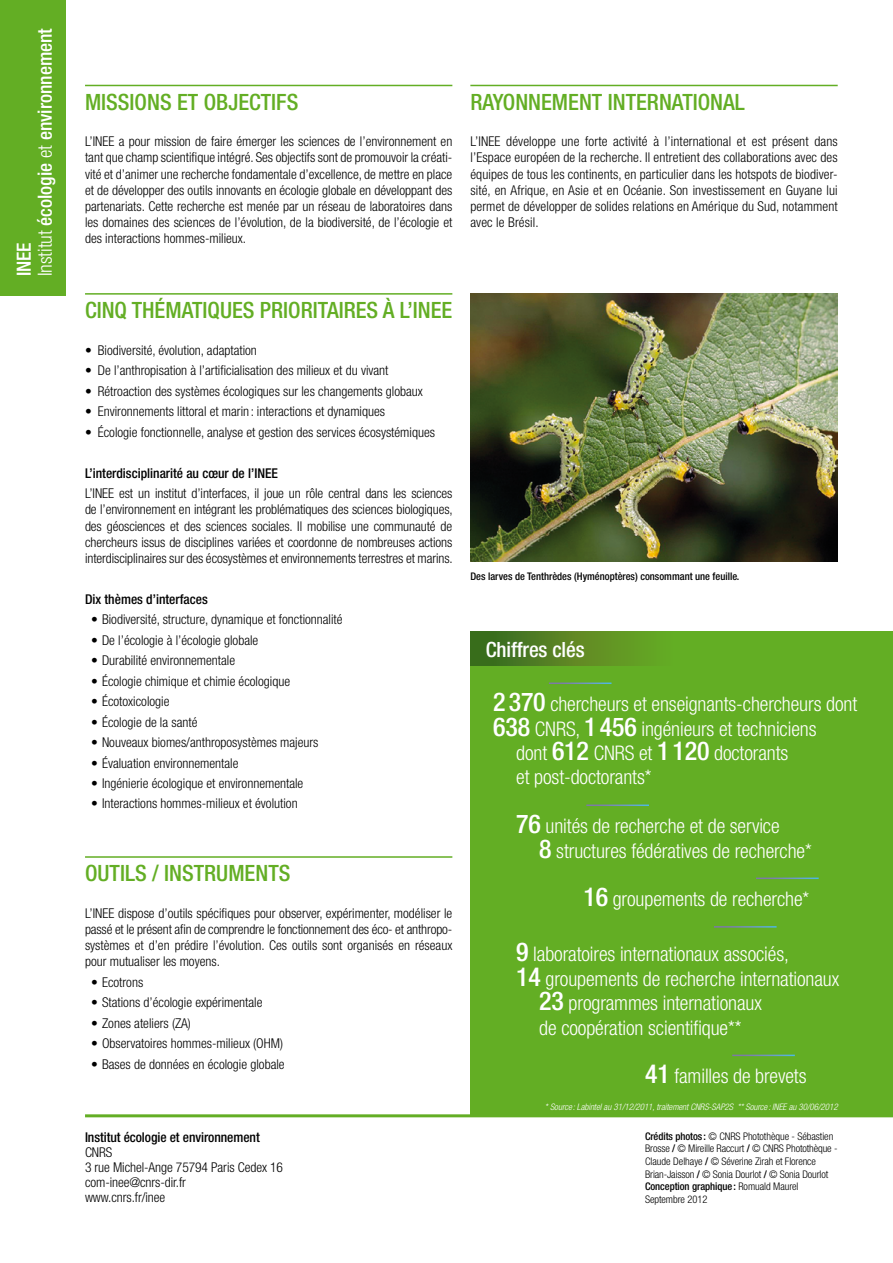
<style>
.page{position:relative;width:893px;height:1263px;background:#fff}
.page>*{position:absolute;margin:0;border:0;box-sizing:border-box;transform-origin:0 0}
.t1{font:500 condensed 22.5px "Helvetica Neue LT Std";color:#63ae24}
.t2{font:500 condensed 21px "Helvetica Neue LT Std";letter-spacing:-.005em;color:#fff}
.t3{font:300 condensed 20.1px/24.5px "Helvetica Neue LT Std";letter-spacing:-.005em;color:#fff}
.t4{font:500 condensed 19.5px/21px "Helvetica Neue LT Std";color:#fff}
.t5{font:300 condensed 13.5px/16.2px "Helvetica Neue LT Std";color:#000;text-align:justify}
.t6{font:500 condensed 13.5px "Helvetica Neue LT Std";color:#000}
.t7{font:300 condensed 10.5px/12.6px "Helvetica Neue LT Std";letter-spacing:-.01em;color:#000}
.t8{font:500 condensed 10.5px "Helvetica Neue LT Std";color:#000}
.t9{font:italic 300 condensed 9px "Helvetica Neue LT Std";letter-spacing:-.005em;color:#fff}
.s1{font-weight:300}
.s2{font-weight:500;font-size:25.95px}
.s3{font-weight:500}
</style>
<div class="page">
<div style="left:470px;top:631px;width:423px;height:486px;background:#63ae24"></div>
<hr style="left:85px;top:1114px;width:808px;height:3px;background:#63ae24">
<div style="left:0;top:0;width:66px;height:296px;background:#63ae24"></div>
<hr style="left:85px;top:85px;width:367px;height:1px;background:#63ae24">
<hr style="left:85px;top:293px;width:367px;height:2px;background:#63ae24">
<hr style="left:85px;top:856px;width:367px;height:2px;background:#63ae24">
<svg style="left:470px;top:631px;width:178px;height:34px;background:#538422"></svg>
<img style="left:470px;top:293px;width:368px;height:268px">
<hr style="left:586px;top:804px;width:63px;height:2px;background:#fff">
<hr style="left:549px;top:682px;width:62px;height:2px;background:#fff">
<hr style="left:714px;top:926px;width:63px;height:1px;background:#fff">
<hr style="left:732px;top:1054px;width:63px;height:2px;background:#fff">
<hr style="left:470px;top:85px;width:368px;height:1px;background:#63ae24">
<hr style="left:756px;top:877px;width:63px;height:2px;background:#fff">
<h3 class="t4" style="left:13px;top:276px;width:250px;rotate:-90deg">INEE<br><span class="s1">Institut</span> écologie <span class="s1">et</span> environnement</h3>
<h1 class="t1" style="left:85px;top:88px;width:215px">Missions et objectifs</h1>
<p class="t5" style="left:85px;top:133px;width:369px">L’INEE a pour mission de faire émerger les sciences de l’environnement en tant que champ scientifique intégré. Ses objectifs sont de promouvoir la créati&shy;vité et d’animer une recherche fondamentale d’excellence, de mettre en place et de développer des outils innovants en écologie globale en développant des partenariats. Cette recherche est menée par un réseau de laboratoires dans les domaines des sciences de l’évolution, de la biodiversité, de l’écologie et des interactions hommes-milieux.</p>
<h1 class="t1" style="left:470px;top:88px;width:59px">Rayonnemen</h1>
<h1 class="t1" style="left:592px;top:88px;width:149px">t international</h1>
<p class="t5" style="left:470px;top:133px;width:369px">L’INEE développe une forte activité à l’international et est présent dans l’Espace européen de la recherche. Il entretient des collaborations avec des équipes de tous les continents, en particulier dans les hotspots de biodiver&shy;sité, en Afrique, en Asie et en Océanie. Son investissement en Guyane lui permet de développer de solides relations en Amérique du Sud, notamment avec le Brésil.</p>
<h1 class="t1" style="left:85px;top:297px;width:369px">cinq thématiques prioritaires À L’INEE</h1>
<p class="t5" style="left:85px;top:342px;width:173px">• Biodiversité, évolution, adaptation</p>
<p class="t5" style="left:85px;top:362px;width:305px">• De l’anthropisation à l’artificialisation des milieux et du vivant</p>
<p class="t5" style="left:85px;top:383px;width:339px">• Rétroaction des systèmes écologiques sur les changements globaux</p>
<p class="t5" style="left:85px;top:403px;width:301px">• Environnements littoral et marin : interactions et dynamiques</p>
<p class="t5" style="left:85px;top:424px;width:351px">• Écologie fonctionnelle, analyse et gestion des services écosystémiques</p>
<p class="t6" style="left:85px;top:465px;width:195px">L’interdisciplinarité au cœur de l’INEE</p>
<p class="t5" style="left:85px;top:485px;width:369px">L’INEE est un institut d’interfaces, il joue un rôle central dans les sciences de l’environnement en intégrant les problématiques des sciences biologiques, des géosciences et des sciences sociales. Il mobilise une communauté de chercheurs issus de disciplines variées et coordonne de nombreuses actions interdisciplinaires sur des écosystèmes et environnements terrestres et marins.</p>
<p class="t6" style="left:85px;top:591px;width:124px">Dix thèmes d’interfaces</p>
<p class="t5" style="left:91px;top:611px;width:253px">• Biodiversité, structure, dynamique et fonctionnalité</p>
<p class="t5" style="left:91px;top:632px;width:169px">• De l’écologie à l’écologie globale</p>
<p class="t5" style="left:91px;top:652px;width:146px">• Durabilité environnementale</p>
<p class="t5" style="left:91px;top:673px;width:201px">• Écologie chimique et chimie écologique</p>
<p class="t5" style="left:91px;top:693px;width:80px">• Écotoxicologie</p>
<p class="t5" style="left:91px;top:714px;width:108px">• Écologie de la santé</p>
<p class="t5" style="left:91px;top:734px;width:229px">• Nouveaux biomes/anthroposystèmes majeurs</p>
<p class="t5" style="left:91px;top:754px;width:149px">• Évaluation environnementale</p>
<p class="t5" style="left:91px;top:775px;width:214px">• Ingénierie écologique et environnementale</p>
<p class="t5" style="left:91px;top:795px;width:208px">• Interactions hommes-milieux et évolution</p>
<h1 class="t1" style="left:85px;top:860px;width:207px">Outils / instruments</h1>
<p class="t5" style="left:85px;top:905px;width:369px">L’INEE dispose d’outils spécifiques pour observer, expérimenter, modéliser le passé et le présent afin de comprendre le fonctionnement des éco- et anthropo&shy;systèmes et d’en prédire l’évolution. Ces outils sont organisés en réseaux pour mutualiser les moyens.</p>
<p class="t5" style="left:91px;top:974px;width:54px">• Ecotrons</p>
<p class="t5" style="left:91px;top:994px;width:173px">• Stations d’écologie expérimentale</p>
<p class="t5" style="left:91px;top:1015px;width:101px">• Zones ateliers (ZA)</p>
<p class="t5" style="left:91px;top:1035px;width:193px">• Observatoires hommes-milieux (OHM)</p>
<p class="t5" style="left:91px;top:1056px;width:195px">• Bases de données en écologie globale</p>
<p class="t6" style="left:85px;top:1129px;width:176px">Institut écologie et environnement</p>
<p class="t5" style="left:85px;top:1144px;width:199px;line-height:15px;text-align:left">CNRS<br>3 rue Michel-Ange 75794 Paris Cedex 16 com-inee@cnrs-dir.fr<br>www.cnrs.fr/inee</p>
<p class="t8" style="left:470px;top:570px;width:271px">Des larves de Tenthrèdes (Hyménoptères) consommant une feuille.</p>
<h2 class="t2" style="left:486px;top:637px;width:100px">Chiffres clés</h2>
<h3 class="t3" style="left:493px;top:691px;width:365px"><span class="s2">2370</span> chercheurs et enseignants-chercheurs dont</h3>
<h3 class="t3" style="left:493px;top:716px;width:325px"><span class="s2">638</span> CNRS, <span class="s2">1456</span> ingénieurs et techniciens</h3>
<h3 class="t3" style="left:516px;top:740px;width:273px">dont <span class="s2">612</span> CNRS et <span class="s2">1120</span> doctorants</h3>
<h3 class="t3" style="left:516px;top:765px;width:137px">et post-doctorants*</h3>
<h3 class="t3" style="left:539px;top:813px;width:274px;text-indent:-23px"><span class="s2">76</span> unités de recherche et de service<br><span class="s2">8</span> structures fédératives de recherche*</h3>
<h3 class="t3" style="left:583px;top:886px;width:227px"><span class="s2">16</span> groupements de recherche*</h3>
<h3 class="t3" style="left:516px;top:942px;width:274px"><span class="s2">9</span> laboratoires internationaux associés,</h3>
<h3 class="t3" style="left:516px;top:966px;width:324px"><span class="s2">14</span> groupements de recherche internationaux</h3>
<h3 class="t3" style="left:539px;top:990px;width:224px"><span class="s2">23</span> programmes internationaux</h3>
<h3 class="t3" style="left:539px;top:1015px;width:204px">de coopération scientifique**</h3>
<h3 class="t3" style="left:645px;top:1064px;width:163px"><span class="s2">41</span> familles de brevets</h3>
<p class="t9" style="left:545px;top:1101px;width:294px">* Source : Labintel au 31/12/2011, traitement CNRS-SAP2S ** Source : INEE au 30/06/2012</p>
<p class="t7" style="left:645px;top:1129px;width:194px"><span class="s3">Crédits photos :</span> © CNRS Photothèque - Sébastien Brosse <span class="s3">/</span> © Mireille Raccurt <span class="s3">/</span> © CNRS Photothèque - Claude Delhaye <span class="s3">/</span> © Séverine Zirah et Florence Brian-Jaisson <span class="s3">/</span> © Sonia Dourlot <span class="s3">/</span> © Sonia Dourlot <span class="s3">Conception graphique:</span> Romuald Maurel Septembre 2012</p>
</div>
